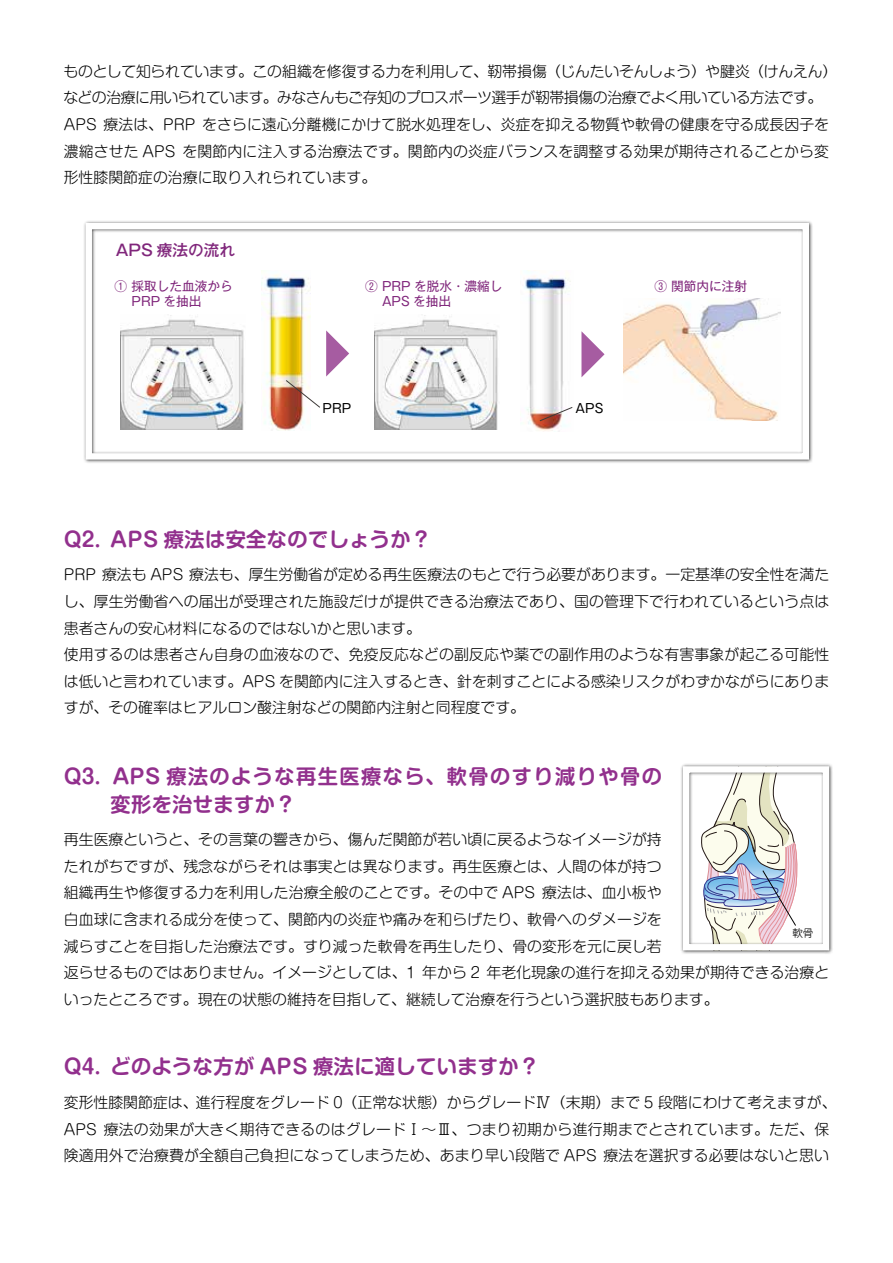
<style>
.page{position:relative;width:893px;height:1263px;background:#fff}
.page>*{position:absolute;margin:0;border:0;box-sizing:border-box;transform-origin:0 0}
.t1{font:700 20.25px "Shin M Go Pro De";letter-spacing:.02em;color:#92308d}
.t2{font:700 20.25px "Shin M Go Pro De";letter-spacing:.07em;color:#92308d}
.t3{font:500 15.6px "Gothic MB101 Pro";color:#80267b}
.t4{font:300 14.85px/26.5px "Shin M Go Pro";letter-spacing:.005em;color:#000}
.t5{font:300 14.85px "Shin M Go Pro";letter-spacing:-.015em;color:#000}
.t6{font:300 14.85px "Shin M Go Pro";letter-spacing:-.04em;color:#000}
.t7{font:12.6px/15.1px "Gothic MB101 Pro";color:#80267b}
.t8{font:12.6px "Gothic MB101 Pro";color:#000}
.t9{font:300 10.65px "Shin M Go Pro";color:#000}
</style>
<div class="page">
<div style="left:680px;top:763px;width:153px;height:192px;background:#000;opacity:.75"></div>
<div style="left:683px;top:766px;width:146px;height:184px;border:6px solid #fff"></div>
<div style="left:83px;top:220px;width:730px;height:244px;background:#000;opacity:.75"></div>
<div style="left:86px;top:223px;width:723px;height:237px;border:6px solid #fff"></div>
<svg style="left:701px;top:766px;width:98px;height:184px"></svg>
<p class="t5" style="left:63px;top:59px;width:775px">ものとして知られています。この組織を修復する力を利用して、靭帯損傷（じんたいそんしょう）や腱炎（けんえん(</p>
<p class="t6" style="left:64px;top:86px;width:760px">などの治療に用いられています。みなさんもご存知のプロスポーツ選手が靭帯損傷の治療でよく用いている方法です。</p>
<p class="t4" style="left:64px;top:109px;width:767px">APS 療法は、PRP をさらに遠心分離機にかけて脱水処理をし、炎症を抑える物質や軟骨の健康を守る成長因子を</p>
<p class="t4" style="left:182px;top:136px;width:648px">を関節内に注入する治療法です。関節内の炎症バランスを調整する効果が期待されることから変</p>
<p class="t4" style="left:64px;top:136px;width:314px">濃縮させた APS<br>形性膝関節症の治療に取り入れられています。</p>
<p class="t3" style="left:116px;top:237px;width:121px">APS 療法の流れ</p>
<p class="t7" style="left:119px;top:276px;width:115px;text-indent:-4px">① 採取した血液から　PRP を抽出</p>
<p class="t7" style="left:369px;top:276px;width:135px;text-indent:-4px">② PRP を脱水・濃縮し　APS を抽出</p>
<p class="t8" style="left:322px;top:397px;width:30px">PRP</p>
<p class="t8" style="left:575px;top:397px;width:29px">APS</p>
<p class="t7" style="left:654px;top:277px;width:94px">③ 関節内に注射</p>
<h1 class="t1" style="left:110px;top:523px;width:322px">APS 療法は安全なのでしょうか?</h1>
<h1 class="t1" style="left:64px;top:523px;width:39px">Q2.</h1>
<p class="t4" style="left:64px;top:560px;width:767px">PRP 療法も APS 療法も、厚生労働省が定める再生医療法のもとで行う必要があります。一定基準の安全性を満たし、厚生労働省への届出が受理された施設だけが提供できる治療法であり、国の管理下で行われているという点は患者さんの安心材料になるのではないかと思います。<br>使用するのは患者さん自身の血液なので、免疫反応などの副反応や薬での副作用のような有害事象が起こる可能性は低いと言われています。APS を関節内に注入するとき、針を刺すことによる感染リスクがわずかながらにありますが、その確率はヒアルロン酸注射などの関節内注射と同程度です。</p>
<h1 class="t1" style="left:64px;top:760px;width:39px">Q3.</h1>
<h1 class="t2" style="left:113px;top:760px;width:551px">APS 療法のような再生医療なら、軟骨のすり減りや骨の</h1>
<h1 class="t1" style="left:111px;top:787px;width:187px">変形を治せますか?</h1>
<p class="t4" style="left:64px;top:825px;width:600px;text-align:right">再生医療というと、その言葉の響きから、傷んだ関節が若い頃に戻るようなイメージが持たれがちですが、残念ながらそれは事実とは異なります。再生医療とは、人間の体が持つ療法は、血小板や</p>
<p class="t4" style="left:64px;top:878px;width:767px">組織再生や修復する力を利用した治療全般のことです。その中で APS<br>白血球に含まれる成分を使って、関節内の炎症や痛みを和らげたり、軟骨へのダメージを<br>減らすことを目指した治療法です。すり減った軟骨を再生したり、骨の変形を元に戻し若<br>返らせるものではありません。イメージとしては、1 年から 2 年老化現象の進行を抑える効果が期待できる治療といったところです。現在の状態の維持を目指して、継続して治療を行うという選択肢もあります。</p>
<p class="t9" style="left:792px;top:924px;width:23px">軟骨</p>
<h1 class="t1" style="left:110px;top:1050px;width:430px">どのような方が APS 療法に適していますか?</h1>
<h1 class="t1" style="left:64px;top:1050px;width:39px">Q4.</h1>
<p class="t4" style="left:104px;top:1087px;width:734px;text-indent:-40px">変形性膝関節症は、進行程度をグレード 0（正常な状態）からグレードⅣ（末期）まで 5 段階にわけて考えますが、療法の効果が大きく期待できるのはグレードⅠ～Ⅲ、つまり初期から進行期までとされています。ただ、保</p>
<p class="t4" style="left:64px;top:1114px;width:35px">APS</p>
<p class="t4" style="left:64px;top:1140px;width:535px">険適用外で治療費が全額自己負担になってしまうため、あまり早い段階で APS</p>
<p class="t4" style="left:604px;top:1140px;width:227px">療法を選択する必要はないと思い</p>
</div>
